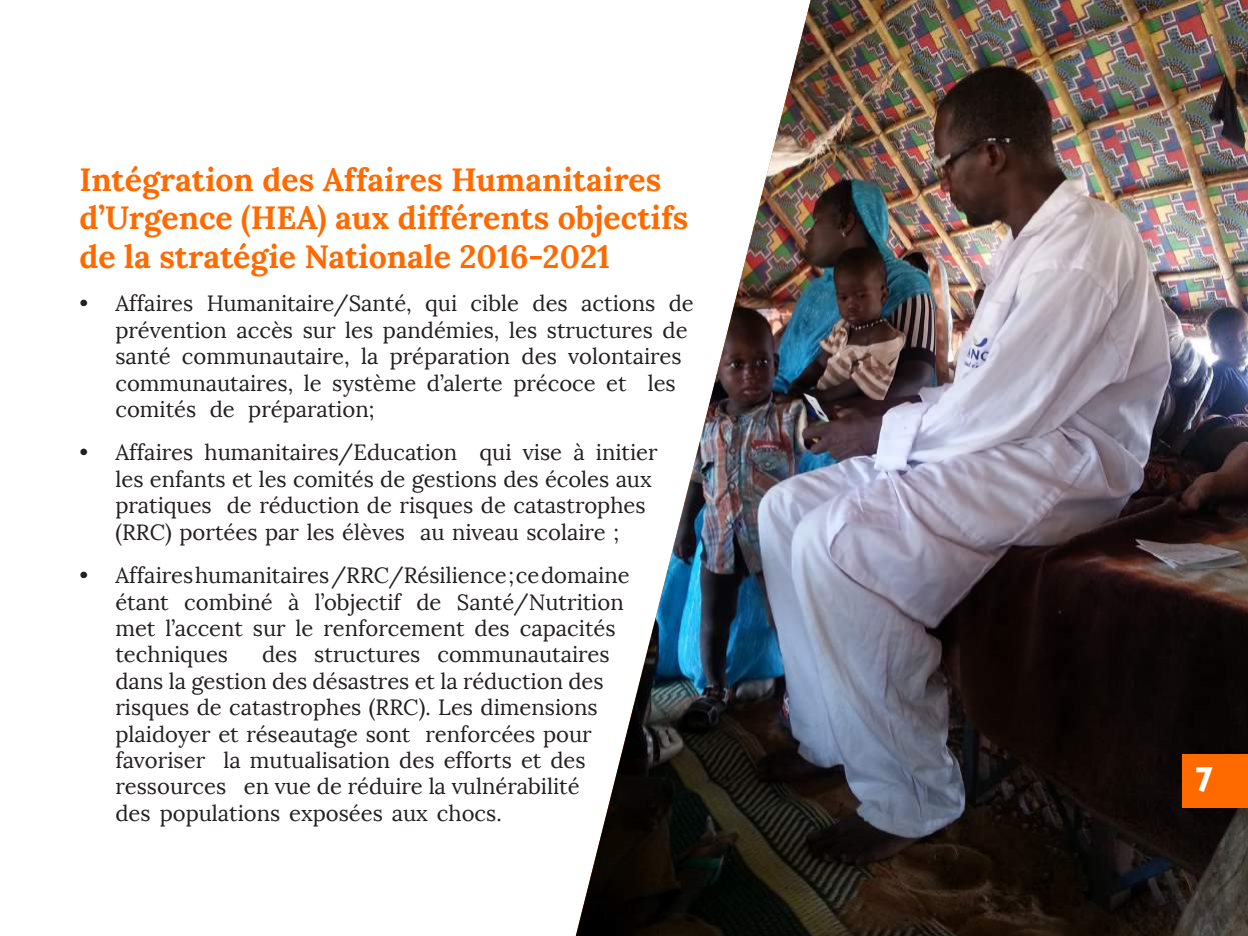
<style>
.page{position:relative;width:1248px;height:936px;background:#fff}
.page>*{position:absolute;margin:0;border:0;box-sizing:border-box;transform-origin:0 0}
.t1{font:700 36px "Gill Sans";color:#fff}
.t2{font:700 32px/38.4px "Lora";color:#ff6a00}
.t3{font:22px/26.4px "Lora";color:#231f20}
</style>
<div class="page">
<img style="left:576px;top:0;width:671px;height:935px">
<div style="left:1182px;top:754px;width:65px;height:54px;background:#ff6a00"></div>
<h2 class="t2" style="left:79px;top:160px;width:610px">Intégration des Affaires Humanitaires d’Urgence (HEA) aux différents objectifs de la stratégie Nationale 2016-2021</h2>
<p class="t3" style="left:115px;top:290px;width:579px;text-indent:-36px">• Affaires Humanitaire/Santé, qui cible des actions de prévention accès sur les pandémies, les structures de santé communautaire, la préparation des volontaires communautaires, le système d’alerte précoce et les comités de préparation;</p>
<p class="t3" style="left:115px;top:439px;width:544px;text-indent:-36px">• Affaires humanitaires/Education qui vise à initier les enfants et les comités de gestions des écoles aux pratiques de réduction de risques de catastrophes (RRC) portées par les élèves au niveau scolaire ;</p>
<p class="t3" style="left:115px;top:562px;width:515px;text-indent:-36px">• Affaires humanitaires /RRC/Résilience ; ce domaine étant combiné à l’objectif de Santé/Nutrition met l’accent sur le renforcement des capacités techniques</p>
<p class="t3" style="left:115px;top:641px;width:495px;text-indent:147px">des structures communautaires dans la gestion des désastres et la réduction des risques de catastrophes (RRC). Les dimensions plaidoyer et réseautage sont renforcées pour favoriser la mutualisation des efforts et des ressources en vue de réduire la vulnérabilité des populations exposées aux chocs.</p>
<h1 class="t1" style="left:1193px;top:759px;width:21px">7</h1>
</div>
